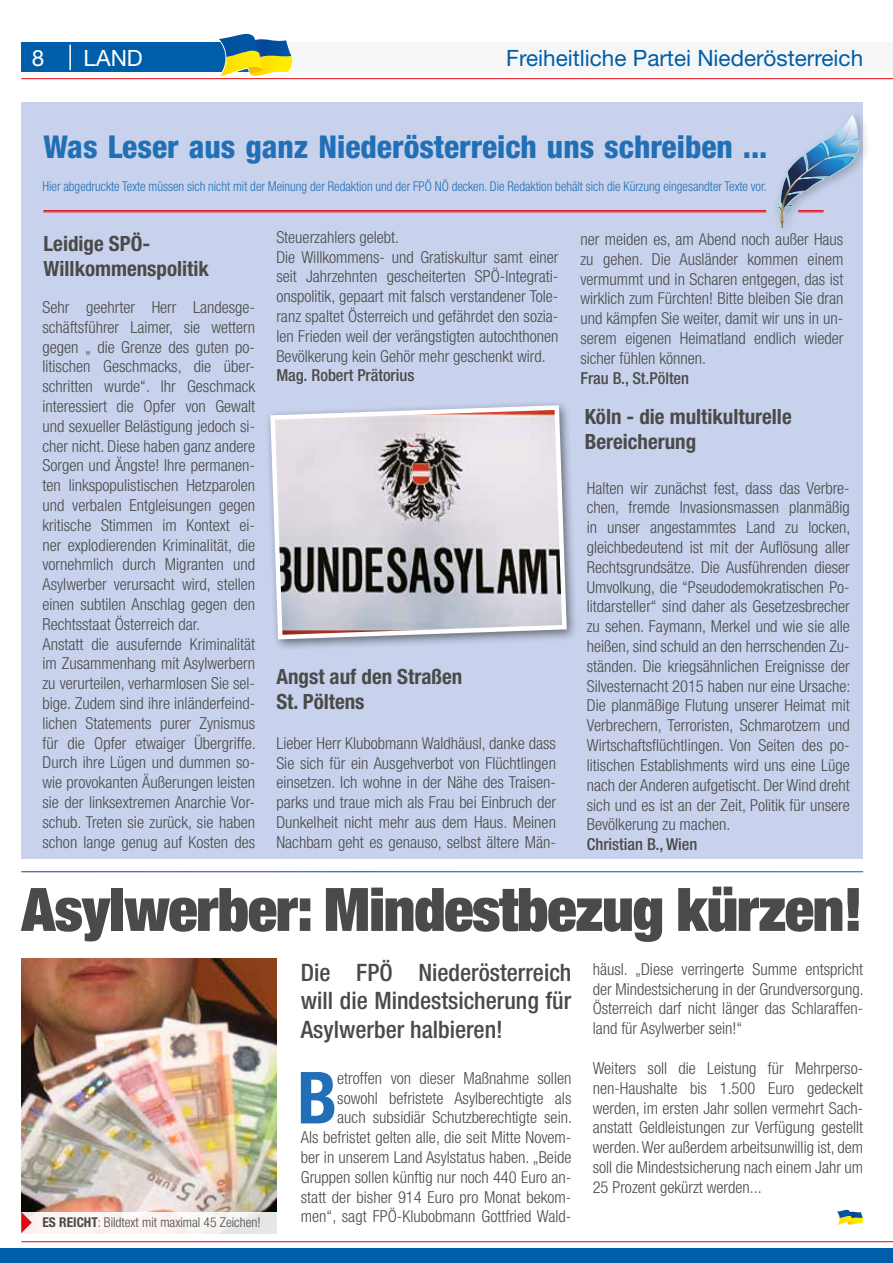
<style>
.page{position:relative;width:893px;height:1263px;background:#fff}
.page>*{position:absolute;margin:0;border:0;box-sizing:border-box;transform-origin:0 0}
.t1{font:700 condensed 72px "Helvetica Neue";color:#206fb7}
.t2{font:900 expanded 60px "Helvetica Neue";letter-spacing:-.015em;color:#4a4a49}
.t3{font:800 condensed 31.5px "Helvetica Neue";color:#206fb7}
.t4{font:500 condensed 24px/28.8px "Helvetica Neue";color:#4a4a49;text-align:justify}
.t5{font:22.5px "Helvetica Neue";color:#005da9}
.t6{font:22.5px "Helvetica Neue";color:#fff}
.t7{font:700 condensed 21px/25.2px "Helvetica Neue";color:#4a4a49}
.t8{font:300 condensed 16.5px/19.8px "Helvetica Neue";color:#4a4a49;text-align:justify}
.t9{font:500 condensed 16.5px "Helvetica Neue";color:#4a4a49}
.t10{font:300 condensed 13.5px "Helvetica Neue";color:#206fb7;scale:.95 1}
.t11{font:300 condensed 13.5px "Helvetica Neue";color:#4a4a49}
.s1{font-weight:700}
</style>
<div class="page">
<div style="left:21px;top:43px;width:234px;height:29px;background:#005da9"></div>
<div style="left:276px;top:43px;width:617px;height:29px;background:#f6f6f6"></div>
<hr style="left:69px;top:45px;width:2px;height:25px;background:#fff">
<hr style="left:21px;top:78px;width:872px;height:1px;background:#e30613">
<hr style="left:21px;top:1241px;width:872px;height:1px;background:#e30613">
<svg style="left:217px;top:33px;width:76px;height:44px"></svg>
<div style="left:0;top:1248px;width:893px;height:15px;background:#005da9"></div>
<div style="left:21px;top:102px;width:842px;height:757px;background:#c8d2ec"></div>
<div style="left:770px;top:108px;width:101px;height:131px;background:#000;opacity:.25"></div>
<hr style="left:43px;top:210px;width:723px;height:1px;background:#e30613">
<hr style="left:43px;top:212px;width:723px;height:1px;background:#e30613">
<svg style="left:775px;top:113px;width:85px;height:116px"></svg>
<div style="left:264px;top:399px;width:315px;height:252px;background:#000;opacity:.5"></div>
<svg style="left:268px;top:403px;width:301px;height:239px;background:#bdbac1"></svg>
<img style="left:21px;top:959px;width:255px;height:253px">
<div style="left:21px;top:1212px;width:255px;height:21px;background:linear-gradient(to right,#fff8f4,#eeedec)"></div>
<svg style="left:21px;top:1212px;width:11px;height:21px"></svg>
<svg style="left:837px;top:1210px;width:26px;height:15px"></svg>
<h3 class="t6" style="left:32px;top:44px;width:14px">8</h3>
<h3 class="t5" style="left:506px;top:44px;width:359px">Freiheitliche Partei Niederösterreich</h3>
<h3 class="t6" style="left:84px;top:44px;width:61px">LAND</h3>
<h3 class="t3" style="left:43px;top:127px;width:725px">Was Leser aus ganz Niederösterreich uns schreiben ...</h3>
<p class="t10" style="left:43px;top:179px;width:764px">Hier abgedruckte Texte müssen sich nicht mit der Meinung der Redaktion und der FPÖ NÖ decken. Die Redaktion behält sich die Kürzung eingesandter Texte vor.</p>
<p class="t7" style="left:44px;top:231px;width:167px">Leidige SPÖ-<br>Willkommenspolitik</p>
<p class="t8" style="left:43px;top:297px;width:215px;text-align:left">Sehr geehrter Herr Landesge&shy;schäftsführer Laimer, sie wettern gegen „ die Grenze des guten po&shy;litischen Geschmacks, die über&shy;schritten wurde“. Ihr Geschmack interessiert die Opfer von Gewalt und sexueller Belästigung jedoch si&shy;cher nicht. Diese haben ganz andere Sorgen und Ängste! Ihre permanen&shy;ten linkspopulistischen Hetzparolen und verbalen Entgleisungen gegen kritische Stimmen im Kontext ei&shy;ner explodierenden Kriminalität, die vornehmlich durch Migranten und Asylwerber verursacht wird, stellen einen subtilen Anschlag gegen den Rechtsstaat Österreich dar.<br>Anstatt die ausufernde Kriminalität im Zusammenhang mit Asylwerbern zu verurteilen, verharmlosen Sie sel&shy;bige. Zudem sind ihre inländerfeind&shy;lichen Statements purer Zynismus für die Opfer etwaiger Übergriffe.<br>Durch ihre Lügen und dummen so&shy;wie provokanten Äußerungen leisten sie der linksextremen Anarchie Vor&shy;schub. Treten sie zurück, sie haben schon lange genug auf Kosten des</p>
<p class="t8" style="left:276px;top:227px;width:284px;text-align:left">Steuerzahlers gelebt.<br>Die Willkommens- und Gratiskultur samt einer seit Jahrzehnten gescheiterten SPÖ-Integrati&shy;onspolitik, gepaart mit falsch verstandener Tole&shy;ranz spaltet Österreich und gefährdet den sozia&shy;len Frieden weil der verängstigten autochthonen Bevölkerung kein Gehör mehr geschenkt wird.</p>
<p class="t9" style="left:276px;top:366px;width:140px">Mag. Robert Prätorius</p>
<p class="t7" style="left:276px;top:664px;width:187px">Angst auf den Straßen<br>St. Pöltens</p>
<p class="t8" style="left:276px;top:733px;width:281px">Lieber Herr Klubobmann Waldhäusl, danke dass Sie sich für ein Ausgehverbot von Flüchtlingen einsetzen. Ich wohne in der Nähe des Traisen&shy;parks und traue mich als Frau bei Einbruch der Dunkelheit nicht mehr aus dem Haus. Meinen Nachbarn geht es genauso, selbst ältere Män-</p>
<p class="t8" style="left:580px;top:229px;width:264px">ner meiden es, am Abend noch außer Haus zu gehen. Die Ausländer kommen einem vermummt und in Scharen entgegen, das ist wirklich zum Fürchten! Bitte bleiben Sie dran und kämpfen Sie weiter, damit wir uns in un&shy;serem eigenen Heimatland endlich wieder sicher fühlen können.</p>
<p class="t9" style="left:580px;top:368px;width:110px">Frau B., St.Pölten</p>
<p class="t7" style="left:585px;top:404px;width:209px">Köln - die multikulturelle<br>Bereicherung</p>
<p class="t8" style="left:587px;top:478px;width:265px">Halten wir zunächst fest, dass das Verbre&shy;chen, fremde Invasionsmassen planmäßig in unser angestammtes Land zu locken, gleichbedeutend ist mit der Auflösung aller Rechtsgrundsätze. Die Ausführenden dieser Umvolkung, die “Pseudodemokratischen Po&shy;litdarsteller“ sind daher als Gesetzesbrecher zu sehen. Faymann, Merkel und wie sie alle heißen, sind schuld an den herrschenden Zu&shy;ständen. Die kriegsähnlichen Ereignisse der Silvesternacht 2015 haben nur eine Ursache:<br>Die planmäßige Flutung unserer Heimat mit Verbrechern, Terroristen, Schmarotzern und Wirtschaftsflüchtlingen. Von Seiten des po&shy;litischen Establishments wird uns eine Lüge nach der Anderen aufgetischt. Der Wind dreht sich und es ist an der Zeit, Politik für unsere Bevölkerung zu machen.</p>
<p class="t9" style="left:587px;top:834px;width:112px">Christian B., Wien</p>
<h2 class="t2" style="left:21px;top:871px;width:843px">Asylwerber: Mindestbezug kürzen!</h2>
<h3 class="t4" style="left:301px;top:957px;width:272px">Die FPÖ Niederösterreich will die Mindestsicherung für Asylwerber halbieren!</h3>
<h1 class="t1" style="left:297px;top:1054px;width:42px">B</h1>
<p class="t8" style="left:593px;top:959px;width:273px">häusl. „Diese verringerte Summe entspricht der Mindestsicherung in der Grundversorgung.<br>Österreich darf nicht länger das Schlaraffen&shy;land für Asylwerber sein!“</p>
<p class="t8" style="left:593px;top:1058px;width:272px">Weiters soll die Leistung für Mehrperso&shy;nen-Haushalte bis 1.500 Euro gedeckelt werden, im ersten Jahr sollen vermehrt Sach&shy;anstatt Geldleistungen zur Verfügung gestellt werden. Wer außerdem arbeitsunwillig ist, dem soll die Mindestsicherung nach einem Jahr um 25 Prozent gekürzt werden...</p>
<p class="t8" style="left:301px;top:1068px;width:273px;text-align:right">etroffen von dieser Maßnahme sollen sowohl befristete Asylberechtigte als<br>auch subsidiär Schutzberechtigte sein.<br>Als befristet gelten alle, die seit Mitte Novem&shy;ber in unserem Land Asylstatus haben. „Beide Gruppen sollen künftig nur noch 440 Euro an&shy;statt der bisher 914 Euro pro Monat bekom&shy;men“, sagt FPÖ-Klubobmann Gottfried Wald-</p>
<p class="t11" style="left:42px;top:1215px;width:220px"><span class="s1">ES REICHT</span>: Bildtext mit maximal 45 Zeichen!</p>
</div>
